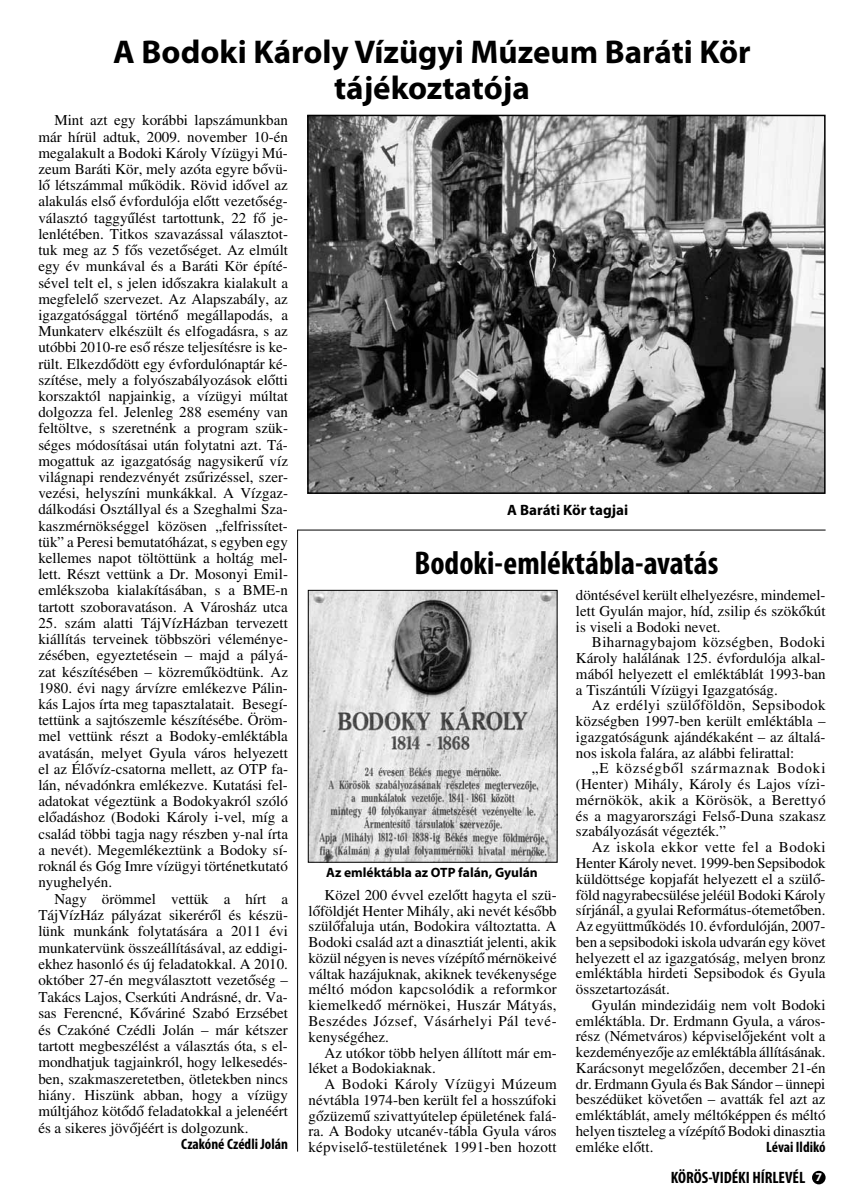
<style>
.page{position:relative;width:864px;height:1190px;background:#fff}
.page>*{position:absolute;margin:0;border:0;box-sizing:border-box;transform-origin:0 0}
.t1{font:700 33px/36px "Myriad Pro";color:#000;text-align:center}
.t2{font:700 condensed 33px "Myriad Pro";color:#000}
.t3{font:700 condensed 16.5px "Myriad Pro";letter-spacing:-.005em;color:#000}
.t4{font:15px/16.2px "H Times";color:#000;text-align:justify}
.t5{font:700 condensed 15px "Myriad Pro";color:#000}
.t6{font:700 15px "Myriad Pro";color:#000}
.t7{font:700 13.5px "Myriad Pro";color:#000}
.s1{font-stretch:normal;font-size:12px;color:#fff}
</style>
<div class="page">
<div style="left:811px;top:1170px;width:14px;height:14px;background:#000;border-radius:50%"></div>
<img style="left:310px;top:118px;width:512px;height:373px">
<div style="left:307px;top:115px;width:518px;height:379px;border:2px solid #000"></div>
<img style="left:310px;top:592px;width:245px;height:268px">
<div style="left:308px;top:590px;width:249px;height:272px;border:1px solid #000"></div>
<hr style="left:297px;top:529px;width:528px;height:1px;background:#000">
<hr style="left:297px;top:529px;width:1px;height:622px;background:#000">
<h1 class="t1" style="left:113px;top:33px;width:639px">A Bodoki Károly Vízügyi Múzeum Baráti Kör tájékoztatója</h1>
<p class="t4" style="left:38px;top:113px;width:251px;text-indent:16px">Mint azt egy korábbi lapszámunkban már hírül adtuk, 2009. november 10-én megalakult a Bodoki Károly Vízügyi Mú&shy;zeum Baráti Kör, mely azóta egyre bővü&shy;lő létszámmal működik. Rövid idővel az alakulás első évfordulója előtt vezetőség&shy;választó taggyűlést tartottunk, 22 fő je&shy;lenlétében. Titkos szavazással választot&shy;tuk meg az 5 fős vezetőséget. Az elmúlt egy év munkával és a Baráti Kör építé&shy;sével telt el, s jelen időszakra kialakult a megfelelő szervezet. Az Alapszabály, az igazgatósággal történő megállapodás, a Munkaterv elkészült és elfogadásra, s az utóbbi 2010-re eső része teljesítésre is ke&shy;rült. Elkezdődött egy évfordulónaptár ké&shy;szítése, mely a folyószabályozások előtti korszaktól napjainkig, a vízügyi múltat dolgozza fel. Jelenleg 288 esemény van feltöltve, s szeretnénk a program szük&shy;séges módosításai után folytatni azt. Tá&shy;mogattuk az igazgatóság nagysikerű víz világnapi rendezvényét zsűrizéssel, szer&shy;vezési, helyszíni munkákkal. A Vízgaz&shy;dálkodási Osztállyal és a Szeghalmi Sza&shy;kaszmérnökséggel közösen „felfrissítet&shy;tük” a Peresi bemutatóházat, s egyben egy kellemes napot töltöttünk a holtág mel&shy;lett. Részt vettünk a Dr. Mosonyi Emil&shy;emlékszoba kialakításában, s a BME-n tartott szoboravatáson. A Városház utca</p>
<p class="t4" style="left:38px;top:615px;width:251px">25. szám alatti TájVízHázban tervezett kiállítás terveinek többszöri véleménye&shy;zésében, egyeztetésein – majd a pályá&shy;zat készítésében – közreműködtünk. Az 1980. évi nagy árvízre emlékezve Pálin&shy;kás Lajos írta meg tapasztalatait. Besegí&shy;tettünk a sajtószemle készítésébe. Öröm&shy;mel vettünk részt a Bodoky-emléktábla avatásán, melyet Gyula város helyezett el az Élővíz-csatorna mellett, az OTP fa&shy;lán, névadónkra emlékezve. Kutatási fel&shy;adatokat végeztünk a Bodokyakról szóló előadáshoz (Bodoki Károly i-vel, míg a család többi tagja nagy részben y-nal írta a nevét). Megemlékeztünk a Bodoky sí&shy;roknál és Góg Imre vízügyi történetkutató nyughelyén.</p>
<p class="t4" style="left:38px;top:891px;width:251px;text-indent:16px">Nagy örömmel vettük a hírt a TájVízHáz pályázat sikeréről és készü&shy;lünk munkánk folytatására a 2011 évi munkatervünk összeállításával, az eddigi&shy;ekhez hasonló és új feladatokkal. A 2010. október 27-én megválasztott vezetőség – Takács Lajos, Cserkúti Andrásné, dr. Va&shy;sas Ferencné, Kőváriné Szabó Erzsébet és Czakóné Czédli Jolán – már kétszer tartott megbeszélést a választás óta, s el&shy;mondhatjuk tagjainkról, hogy lelkesedés&shy;ben, szakmaszeretetben, ötletekben nincs hiány. Hiszünk abban, hogy a vízügy múltjához kötődő feladatokkal a jelenéért és a sikeres jövőjéért is dolgozunk.</p>
<p class="t5" style="left:181px;top:1134px;width:108px">Czakóné Czédli Jolán</p>
<p class="t6" style="left:507px;top:500px;width:122px">A Baráti Kör tagjai</p>
<h1 class="t2" style="left:414px;top:542px;width:305px">Bodoki-emléktábla-avatás</h1>
<p class="t7" style="left:326px;top:863px;width:213px">Az emléktábla az OTP falán, Gyulán</p>
<p class="t4" style="left:308px;top:887px;width:249px;line-height:15.8px;text-indent:16px">Közel 200 évvel ezelőtt hagyta el szü&shy;lőföldjét Henter Mihály, aki nevét később szülőfaluja után, Bodokira változtatta. A Bodoki család azt a dinasztiát jelenti, akik közül négyen is neves vízépítő mérnökeivé váltak hazájuknak, akiknek tevékenysége méltó módon kapcsolódik a reformkor kiemelkedő mérnökei, Huszár Mátyás, Beszédes József, Vásárhelyi Pál tevé&shy;kenységéhez.</p>
<p class="t4" style="left:308px;top:1045px;width:249px;line-height:15.8px;text-indent:16px">Az utókor több helyen állított már em&shy;léket a Bodokiaknak.</p>
<p class="t4" style="left:308px;top:1076px;width:250px;line-height:15.8px;text-indent:16px">A Bodoki Károly Vízügyi Múzeum névtábla 1974-ben került fel a hosszúfoki gőzüzemű szivattyútelep épületének falá&shy;ra. A Bodoky utcanév-tábla Gyula város képviselő-testületének 1991-ben hozott</p>
<p class="t4" style="left:575px;top:587px;width:251px;line-height:15.8px">döntésével került elhelyezésre, mindemel&shy;lett Gyulán major, híd, zsilip és szökőkút is viseli a Bodoki nevet.</p>
<p class="t4" style="left:575px;top:635px;width:251px;line-height:15.8px;text-indent:16px">Biharnagybajom községben, Bodoki Károly halálának 125. évfordulója alkal&shy;mából helyezett el emléktáblát 1993-ban a Tiszántúli Vízügyi Igazgatóság.</p>
<p class="t4" style="left:575px;top:698px;width:251px;line-height:15.8px;text-indent:16px">Az erdélyi szülőföldön, Sepsibodok községben 1997-ben került emléktábla – igazgatóságunk ajándékaként – az általá&shy;nos iskola falára, az alábbi felirattal:</p>
<p class="t4" style="left:575px;top:761px;width:251px;line-height:15.8px;text-indent:16px">„E községből származnak Bodoki (Henter) Mihály, Károly és Lajos vízi&shy;mérnökök, akik a Körösök, a Berettyó és a magyarországi Felső-Duna szakasz szabályozását végezték.”</p>
<p class="t4" style="left:575px;top:839px;width:251px;line-height:15.8px;text-indent:16px">Az iskola ekkor vette fel a Bodoki Henter Károly nevet. 1999-ben Sepsibodok küldöttsége kopjafát helyezett el a szülő&shy;föld nagyrabecsülése jeléül Bodoki Károly sírjánál, a gyulai Református-ótemetőben.<br>Az együttműködés 10. évfordulóján, 2007- ben a sepsibodoki iskola udvarán egy követ helyezett el az igazgatóság, melyen bronz emléktábla hirdeti Sepsibodok és Gyula összetartozását.</p>
<p class="t4" style="left:575px;top:997px;width:251px;line-height:15.8px;text-indent:16px">Gyulán mindezidáig nem volt Bodoki emléktábla. Dr. Erdmann Gyula, a város&shy;rész (Németváros) képviselőjeként volt a kezdeményezője az emléktábla állításának.<br>Karácsonyt megelőzően, december 21-én dr. Erdmann Gyula és Bak Sándor – ünnepi beszédüket követően – avatták fel azt az emléktáblát, amely méltóképpen és méltó helyen tiszteleg a vízépítő Bodoki dinasztia emléke előtt.</p>
<p class="t5" style="left:766px;top:1137px;width:61px">Lévai Ildikó</p>
<p class="t3" style="left:670px;top:1167px;width:153px">KÖRÖS-VIDÉKI HÍRLEVÉL <span class="s1">7</span></p>
</div>
